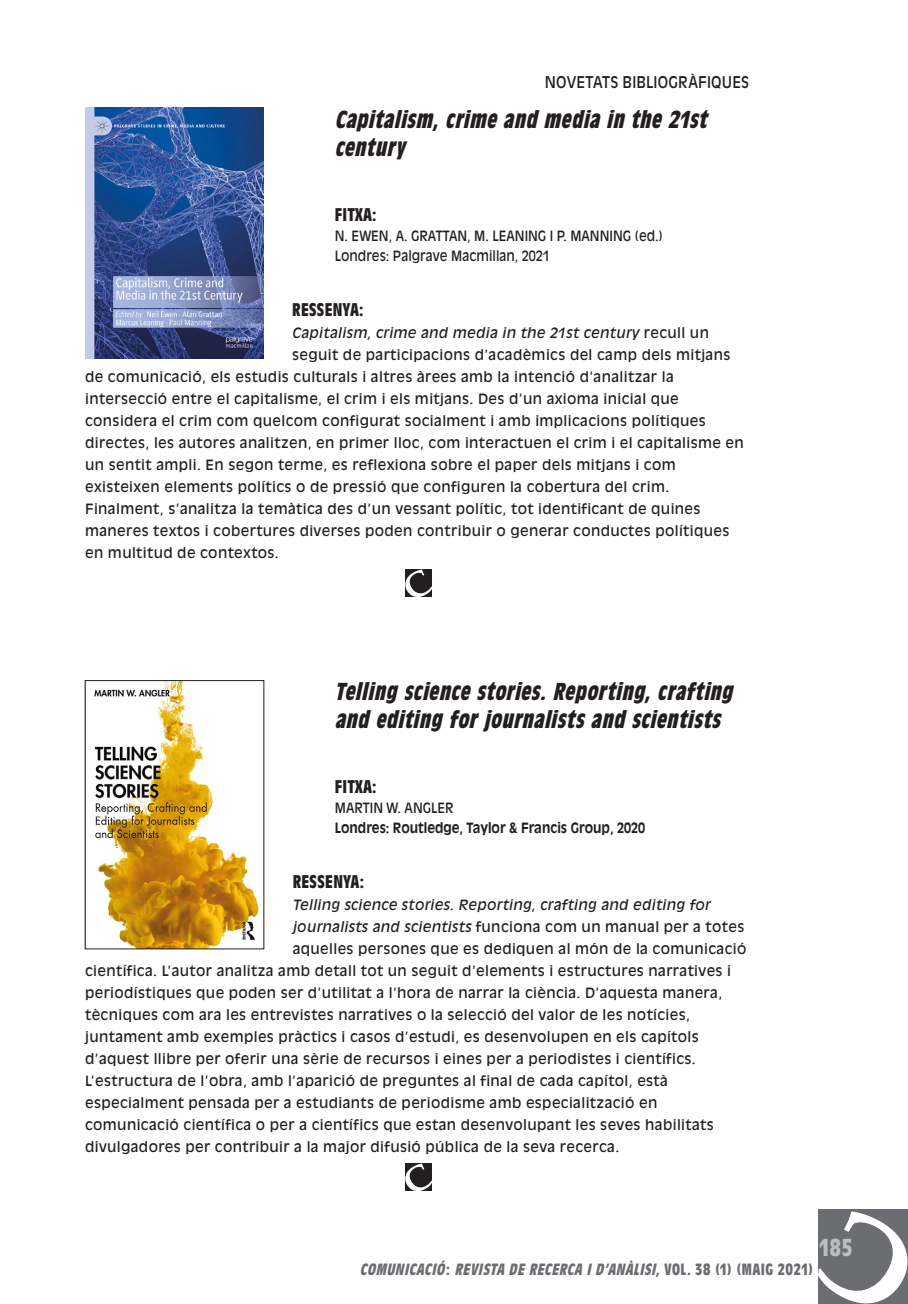
<style>
.page{position:relative;width:908px;height:1304px;background:#fff}
.page>*{position:absolute;margin:0;border:0;box-sizing:border-box;transform-origin:0 0}
._200_tit_ref_biblio{font:italic 700 condensed 24px/28px "Antique Olive";color:#231f20}
.t1{font:700 condensed 24px "Antique Olive Std";color:#bcbdc0}
._0_Resum_Capç{font:700 condensed 18px "Antique Olive Std";letter-spacing:.025em;color:#231f20}
._201_tit_fitxa{font:700 condensed 18px "Antique Olive Std";letter-spacing:.025em;color:#231f20}
.t2{font:italic 700 condensed 16px "Antique Olive Std";color:#6c6d70}
.t3{font:16px "Antique Olive Std";letter-spacing:.01em;color:#231f20;scale:.9 1}
._0_Text_Ressenya{font:14px "Antique Olive";letter-spacing:.025em;color:#231f20}
._0_Text_Ressenya-2{font:italic 14px "Antique Olive";letter-spacing:.025em;color:#231f20}
._202_txt_fitxa{font:14px "Antique Olive";color:#231f20;scale:.9 1}
._202_txt_fitxa-2{font:700 14px "Antique Olive";color:#231f20;scale:.9 1}
.s1{font-style:normal}
.s2{font-style:italic}
</style>
<div class="page">
<svg style="left:405px;top:569px;width:27px;height:28px"></svg>
<img style="left:85px;top:108px;width:179px;height:251px">
<svg style="left:405px;top:1163px;width:27px;height:28px"></svg>
<img style="left:94px;top:682px;width:165px;height:265px">
<div style="left:85px;top:680px;width:179px;height:269px;border:1px solid #231f20"></div>
<div style="left:818px;top:1209px;width:90px;height:95px;background:#6c6d70"></div>
<p class="t3" style="left:544px;top:73px;width:12px">NOVETAT</p>
<p class="t3" style="left:610px;top:73px;width:155px">S BIBLIOGRÀFIQUES</p>
<p class="_200_tit_ref_biblio" style="left:334px;top:105px;width:378px">Capitalism, crime and media in the 21st century</p>
<p class="_201_tit_fitxa" style="left:334px;top:205px;width:43px">FITXA:</p>
<p class="_202_txt_fitxa" style="left:334px;top:228px;width:366px">N. EWEN, A. GRATTAN, M. LEANING I P. MANNING (ed.)</p>
<p class="_202_txt_fitxa" style="left:334px;top:248px;width:240px">Londres: Palgrave Macmillan, 2021</p>
<p class="_0_Resum_Capç" style="left:292px;top:299px;width:73px">RESSENYA:</p>
<p class="_0_Text_Ressenya-2" style="left:292px;top:324px;width:418px">Capitalism, crime and media in the 21st century <span class="s1">recull un</span></p>
<p class="_0_Text_Ressenya" style="left:292px;top:346px;width:439px">seguit de participacions d’acadèmics del camp dels mitjans</p>
<p class="_0_Text_Ressenya" style="left:85px;top:368px;width:590px">de comunicació, els estudis culturals i altres àrees amb la intenció d’analitzar la</p>
<p class="_0_Text_Ressenya" style="left:85px;top:390px;width:595px">intersecció entre el capitalisme, el crim i els mitjans. Des d’un axioma inicial que</p>
<p class="_0_Text_Ressenya" style="left:85px;top:412px;width:622px">considera el crim com quelcom configurat socialment i amb implicacions polítiques</p>
<p class="_0_Text_Ressenya" style="left:85px;top:434px;width:660px">directes, les autores analitzen, en primer lloc, com interactuen el crim i el capitalisme en</p>
<p class="_0_Text_Ressenya" style="left:85px;top:456px;width:592px">un sentit ampli. En segon terme, es reflexiona sobre el paper dels mitjans i com</p>
<p class="_0_Text_Ressenya" style="left:85px;top:478px;width:585px">existeixen elements polítics o de pressió que configuren la cobertura del crim.</p>
<p class="_0_Text_Ressenya" style="left:85px;top:500px;width:616px">Finalment, s’analitza la temàtica des d’un vessant polític, tot identificant de quines</p>
<p class="_0_Text_Ressenya" style="left:85px;top:522px;width:645px">maneres textos i cobertures diverses poden contribuir o generar conductes polítiques</p>
<p class="_0_Text_Ressenya" style="left:85px;top:544px;width:195px">en multitud de contextos.</p>
<p class="_200_tit_ref_biblio" style="left:334px;top:677px;width:404px">Telling science stories. Reporting, crafting and editing for journalists and scientists</p>
<p class="_201_tit_fitxa" style="left:334px;top:777px;width:43px">FITXA:</p>
<p class="_202_txt_fitxa" style="left:334px;top:800px;width:133px">MARTIN W. ANGLER</p>
<p class="_202_txt_fitxa-2" style="left:334px;top:820px;width:346px">Londres: Routledge, Taylor &amp; Francis Group, 2020</p>
<p class="_0_Resum_Capç" style="left:292px;top:871px;width:73px">RESSENYA:</p>
<p class="_0_Text_Ressenya-2" style="left:292px;top:896px;width:419px">Telling science stories. Reporting, crafting and editing for</p>
<p class="_0_Text_Ressenya" style="left:292px;top:918px;width:453px"><span class="s2">journalists and scientists</span> funciona com un manual per a totes</p>
<p class="_0_Text_Ressenya" style="left:292px;top:940px;width:455px">aquelles persones que es dediquen al món de la comunicació</p>
<p class="_0_Text_Ressenya" style="left:85px;top:962px;width:647px">científica. L’autor analitza amb detall tot un seguit d’elements i estructures narratives i</p>
<p class="_0_Text_Ressenya" style="left:85px;top:984px;width:638px">periodístiques que poden ser d’utilitat a l’hora de narrar la ciència. D’aquesta manera,</p>
<p class="_0_Text_Ressenya" style="left:85px;top:1006px;width:606px">tècniques com ara les entrevistes narratives o la selecció del valor de les notícies,</p>
<p class="_0_Text_Ressenya" style="left:85px;top:1028px;width:615px">juntament amb exemples pràctics i casos d’estudi, es desenvolupen en els capítols</p>
<p class="_0_Text_Ressenya" style="left:85px;top:1050px;width:612px">d’aquest llibre per oferir una sèrie de recursos i eines per a periodistes i científics.</p>
<p class="_0_Text_Ressenya" style="left:85px;top:1072px;width:584px">L’estructura de l’obra, amb l’aparició de preguntes al final de cada capítol, està</p>
<p class="_0_Text_Ressenya" style="left:85px;top:1094px;width:573px">especialment pensada per a estudiants de periodisme amb especialització en</p>
<p class="_0_Text_Ressenya" style="left:85px;top:1116px;width:630px">comunicació científica o per a científics que estan desenvolupant les seves habilitats</p>
<p class="_0_Text_Ressenya" style="left:85px;top:1138px;width:535px">divulgadores per contribuir a la major difusió pública de la seva recerca.</p>
<h1 class="t1" style="left:819px;top:1234px;width:34px">185</h1>
<p class="t2" style="left:359px;top:1261px;width:454px">COMUNICACIÓ<span class="s1">:</span> REVISTA DE RECERCA ID’ANÀLISI,<span class="s1">V O L . 3 8 ( 1 ) ( M A I G 2 0 2 1 )</span></p>
</div>
